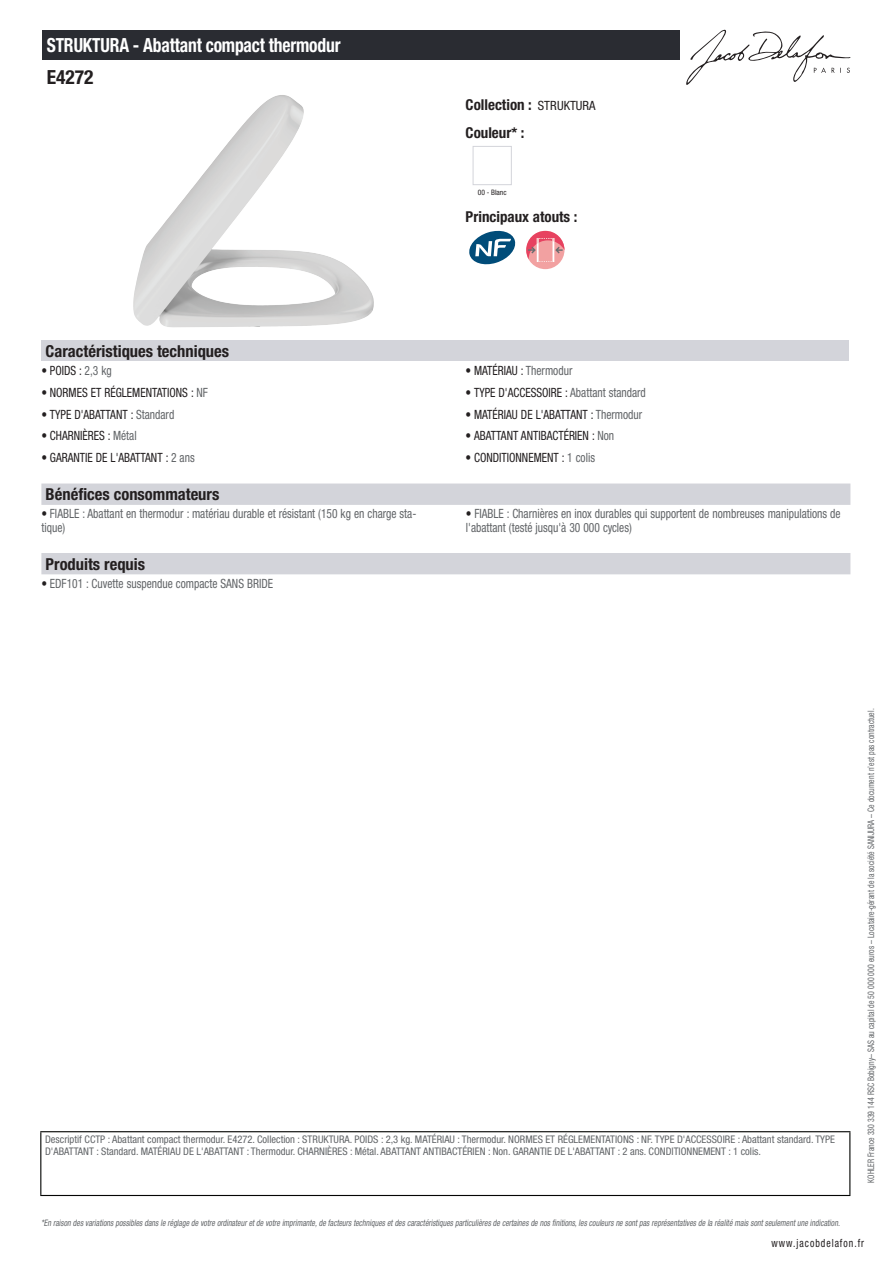
<style>
.page{position:relative;width:893px;height:1263px;background:#fff}
.page>*{position:absolute;margin:0;border:0;box-sizing:border-box;transform-origin:0 0}
.t1{font:700 condensed 19.5px "Helvetica Neue LT Std";letter-spacing:-.01em;color:#fff;scale:.9 1}
.t2{font:700 condensed 19.5px "Helvetica Neue LT Std";color:#231f20}
.t3{font:700 condensed 16.5px "Helvetica Neue LT Std";color:#231f20}
.t4{font:700 condensed 15px/27.8px "Helvetica Neue LT Std";color:#231f20}
.t5{font:condensed 12.75px "Helvetica Neue LT Std";color:#231f20;scale:.9 1}
.t6{font:condensed 12.75px/13.5px "Helvetica Neue LT Std";color:#626568;scale:.9 1}
.t7{font:condensed 11.25px "Helvetica Neue LT Std";letter-spacing:.1em;color:#231f20;scale:.87 1}
.t8{font:condensed 10.5px/12px "Helvetica Neue LT Std";color:#626568}
.t9{font:italic condensed 9px "Helvetica Neue LT Std";color:#626568;scale:.87 1}
.t10{font:condensed 9px "Helvetica Neue LT Std";color:#626568;scale:.87 1}
.t11{font:condensed 7.5px "Helvetica Neue LT Std";color:#231f20}
.s1{font-weight:400;font-size:12.75px}
.s2{color:#626568}
.s3{color:#231f20}
</style>
<div class="page">
<svg style="left:686px;top:30px;width:164px;height:55px"></svg>
<img style="left:133px;top:95px;width:241px;height:233px">
<div style="left:473px;top:146px;width:39px;height:39px;border:1px solid #d3d4da"></div>
<svg style="left:469px;top:231px;width:46px;height:33px"></svg>
<div style="left:526px;top:231px;width:38px;height:38px;background:#f2a1a1;border-radius:50%"></div>
<svg style="left:526px;top:231px;width:38px;height:31px"></svg>
<div style="left:41px;top:340px;width:808px;height:21px;background:#d3d4da"></div>
<div style="left:41px;top:483px;width:809px;height:22px;background:#d3d4da"></div>
<div style="left:41px;top:553px;width:809px;height:21px;background:#d3d4da"></div>
<div style="left:43px;top:30px;width:637px;height:30px;background:#2a2c32"></div>
<hr style="left:40px;top:1131px;width:810px;height:1px;background:#040503">
<hr style="left:40px;top:1132px;width:1px;height:63px;background:#040503">
<hr style="left:849px;top:1132px;width:1px;height:63px;background:#040503">
<hr style="left:40px;top:1195px;width:810px;height:1px;background:#040503">
<h1 class="t1" style="left:47px;top:33px;width:328px">STRUKTURA - Abattant compact thermodur</h1>
<h1 class="t2" style="left:47px;top:65px;width:48px">E4272</h1>
<h3 class="t4" style="left:466px;top:90px;width:131px">Collection : <span class="s1">STRUKTURA<br></span>Couleur* :</h3>
<p class="t11" style="left:478px;top:188px;width:30px">00 - Blanc</p>
<h3 class="t4" style="left:466px;top:203px;width:113px">Principaux atouts :</h3>
<h2 class="t3" style="left:46px;top:341px;width:185px">Caractéristiques techniques</h2>
<p class="t5" style="left:41px;top:363px;width:80px">• POIDS : <span class="s2">2,3 kg</span></p>
<p class="t5" style="left:466px;top:363px;width:120px">• MATÉRIAU : <span class="s2">Thermodur</span></p>
<p class="t5" style="left:41px;top:385px;width:186px">• NORMES ET RÉGLEMENTATIONS : <span class="s2">NF</span></p>
<p class="t5" style="left:466px;top:385px;width:202px">• TYPE D'ACCESSOIRE : <span class="s2">Abattant standard</span></p>
<p class="t5" style="left:41px;top:407px;width:149px">• TYPE D'ABATTANT : <span class="s2">Standard</span></p>
<p class="t5" style="left:466px;top:407px;width:198px">• MATÉRIAU DE L'ABATTANT : <span class="s2">Thermodur</span></p>
<p class="t5" style="left:41px;top:428px;width:107px">• CHARNIÈRES : <span class="s2">Métal</span></p>
<p class="t5" style="left:466px;top:428px;width:167px">• ABATTANT ANTIBACTÉRIEN : <span class="s2">Non</span></p>
<p class="t5" style="left:41px;top:450px;width:172px">• GARANTIE DE L'ABATTANT : <span class="s2">2 ans</span></p>
<p class="t5" style="left:466px;top:450px;width:145px">• CONDITIONNEMENT : <span class="s2">1 colis</span></p>
<h2 class="t3" style="left:46px;top:484px;width:175px">Bénéfices consommateurs</h2>
<p class="t6" style="left:41px;top:507px;width:418px"><span class="s3">•</span> FIABLE : Abattant en thermodur : matériau durable et résistant (150 kg en charge sta&shy;tique)</p>
<p class="t6" style="left:466px;top:507px;width:418px"><span class="s3">•</span> FIABLE : Charnières en inox durables qui supportent de nombreuses manipulations de l'abattant (testé jusqu'à 30 000 cycles)</p>
<h2 class="t3" style="left:46px;top:554px;width:101px">Produits requis</h2>
<p class="t6" style="left:41px;top:576px;width:259px"><span class="s3">•</span> EDF101 : Cuvette suspendue compacte SANS BRIDE</p>
<p class="t8" style="left:45px;top:1134px;width:791px">Descriptif CCTP : Abattant compact thermodur. E4272. Collection : STRUKTURA. POIDS : 2,3 kg. MATÉRIAU : Thermodur. NORMES ET RÉGLEMENTATIONS : NF. TYPE D'ACCESSOIRE : Abattant standard. TYPE<br>D'ABATTANT : Standard. MATÉRIAU DE L'ABATTANT : Thermodur. CHARNIÈRES : Métal. ABATTANT ANTIBACTÉRIEN : Non. GARANTIE DE L'ABATTANT : 2 ans. CONDITIONNEMENT : 1 colis.</p>
<p class="t10" style="left:866px;top:1183px;width:547px;rotate:-90deg">KOHLER France 330 339 144 RSC Bobigny– SAS au capital de 50 000 000 euros – Locataire-gérant de la société SANIJURA – Ce document n’est pas contractuel.</p>
<p class="t9" style="left:41px;top:1217px;width:922px">*En raison desvariationspossiblesdansle réglage de votre ordinateuretde votre imprimante,de facteurstechniquesetdescaractéristiquesparticulièresde certainesde nosfinitions,lescouleursne sontpasreprésentativesde la réalité maissontseulementune indication.</p>
<p class="t7" style="left:772px;top:1237px;width:108px">www.jacobdelafon.fr</p>
</div>
